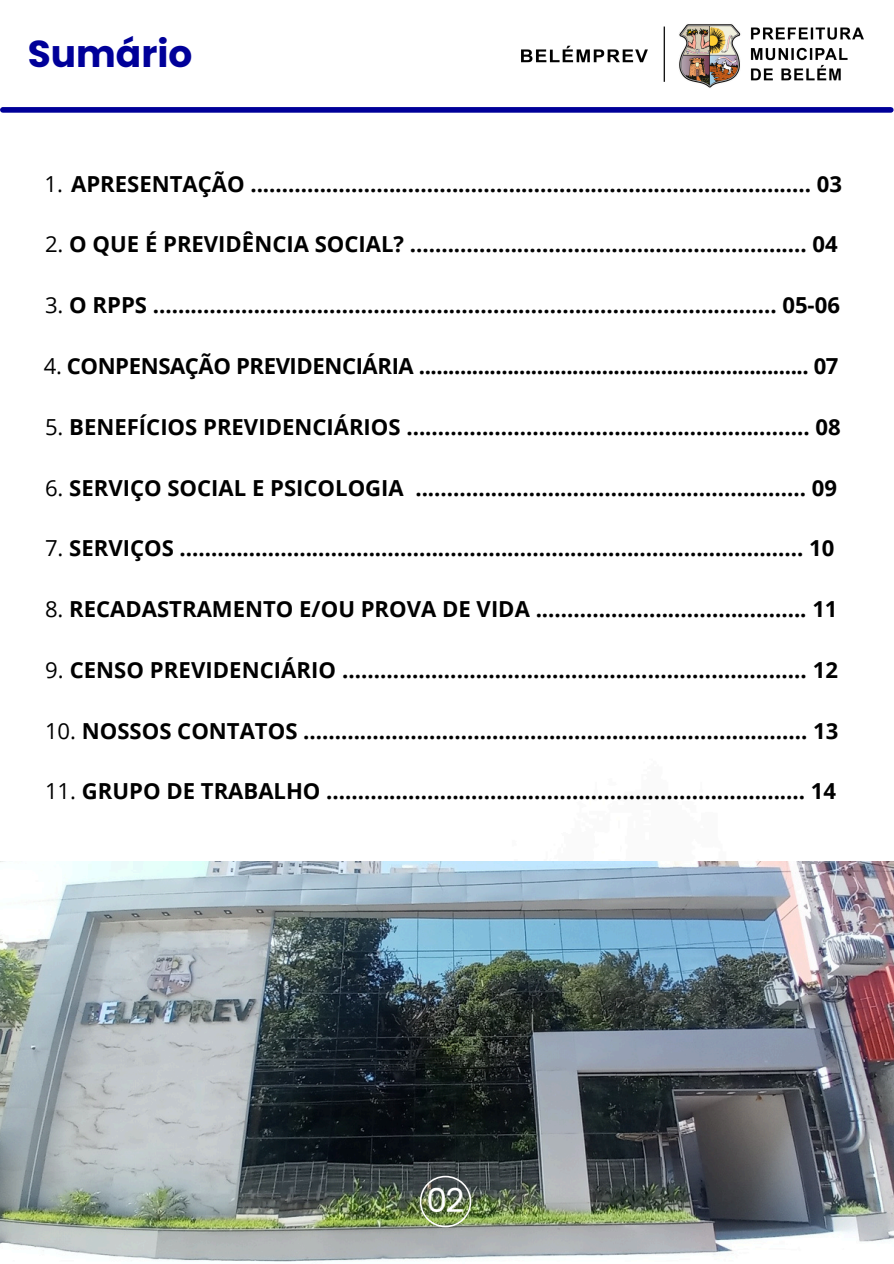
<style>
.page{position:relative;width:894px;height:1264px;background:#fff}
.page>*{position:absolute;margin:0;border:0;box-sizing:border-box;transform-origin:0 0}
.t1{font:700 37.5px "Poppins";color:#009}
.t2{font:33px "Poppins";color:#fff}
.t3{font:700 22.05px "Open Sans";color:#000}
.t4{font:700 22.05px "Open Sans";letter-spacing:-.02em;color:#000}
.s1{font-weight:400}
</style>
<div class="page">
<img style="left:0;top:861px;width:893px;height:401px">
<div style="left:3px;top:107px;width:887px;height:6px;background:#009"></div>
<img style="left:521px;top:24px;width:342px;height:64px">
<img style="left:419px;top:1175px;width:52px;height:52px">
<p class="t1" style="left:28px;top:27px;width:166px">Sumário</p>
<h1 class="t3" style="left:45px;top:168px;width:798px"><span class="s1">1.</span> APRESENTAÇÃO ......................................................................................... 03</h1>
<p class="t3" style="left:45px;top:229px;width:794px"><span class="s1">2.</span> O QUE É PREVIDÊNCIA SOCIAL? ............................................................... 04</p>
<p class="t3" style="left:45px;top:290px;width:796px"><span class="s1">3.</span> O RPPS ................................................................................................... 05-06</p>
<h2 class="t4" style="left:44px;top:350px;width:796px"><span class="s1">4.</span> CONPENSAÇÃO PREVIDENCIÁRIA .................................................................. 07</h2>
<h2 class="t3" style="left:45px;top:411px;width:796px"><span class="s1">5.</span> BENEFÍCIOS PREVIDENCIÁRIOS ................................................................ 08</h2>
<h2 class="t3" style="left:45px;top:472px;width:793px"><span class="s1">6.</span> SERVIÇO SOCIAL E PSICOLOGIA .............................................................. 09</h2>
<h2 class="t3" style="left:45px;top:533px;width:790px"><span class="s1">7.</span> SERVIÇOS ................................................................................................... 10</h2>
<h2 class="t3" style="left:45px;top:593px;width:793px"><span class="s1">8.</span> RECADASTRAMENTO E/OU PROVA DE VIDA ........................................... 11</h2>
<h2 class="t3" style="left:45px;top:654px;width:794px"><span class="s1">9.</span> CENSO PREVIDENCIÁRIO ......................................................................... 12</h2>
<h2 class="t3" style="left:45px;top:715px;width:794px"><span class="s1">10.</span> NOSSOS CONTATOS ................................................................................ 13</h2>
<h2 class="t3" style="left:45px;top:776px;width:792px"><span class="s1">11.</span> GRUPO DE TRABALHO ............................................................................ 14</h2>
<p class="t2" style="left:426px;top:1177px;width:40px">02</p>
</div>
